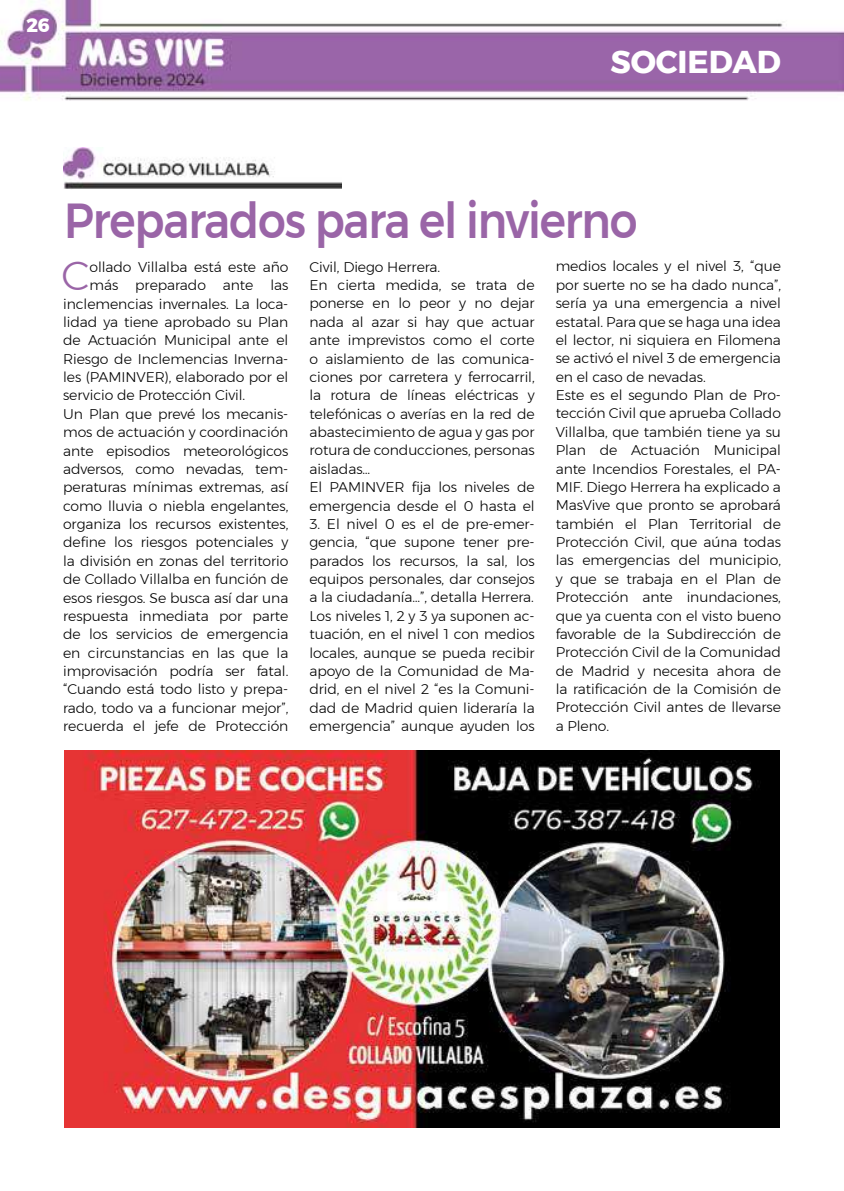
<style>
.page{position:relative;width:844px;height:1191px;background:#fff}
.page>*{position:absolute;margin:0;border:0;box-sizing:border-box;transform-origin:0 0}
.t1{font:500 49px "Montserrat";letter-spacing:-.025em;color:#9a65a7;scale:.9 1}
.t2{font:300 40.25px "Montserrat";color:#9a65a7}
.t3{font:700 31.5px "Montserrat";color:#fff}
.t4{font:800 19.07px "Montserrat";color:#fff}
.t5{font:300 14px/18.4px "Montserrat";letter-spacing:-.005em;color:#000}
</style>
<div class="page">
<img style="left:63px;top:147px;width:279px;height:42px">
<img style="left:0;top:0;width:843px;height:101px">
<img style="left:64px;top:750px;width:715px;height:378px">
<h3 class="t4" style="left:26px;top:10px;width:25px">26</h3>
<h3 class="t3" style="left:610px;top:36px;width:172px">SOCIEDAD</h3>
<h1 class="t1" style="left:64px;top:182px;width:638px">Preparados para el invierno</h1>
<h2 class="t2" style="left:61px;top:246px;width:30px">C</h2>
<p class="t5" style="left:89px;top:257px;width:200px">ollado Villalba está este año</p>
<p class="t5" style="left:555px;top:257px;width:227px">medios locales y el nivel 3, “que por suerte no se ha dado nunca”, sería ya una emergencia a nivel estatal. Para que se haga una idea el lector, ni siquiera en Filomena se activó el nivel 3 de emergencia en el caso de nevadas.<br>Este es el segundo Plan de Pro&shy;tección Civil que aprueba Collado<br>Villalba, que también tiene ya su<br>Plan de Actuación Municipal ante Incendios Forestales, el PA-<br>MIF. Diego Herrera ha explicado a<br>MasVive que pronto se aprobará también el Plan Territorial de<br>Protección Civil, que aúna todas las emergencias del municipio, y que se trabaja en el Plan de<br>Protección ante inundaciones, que ya cuenta con el visto bueno favorable de la Subdirección de<br>Protección Civil de la Comunidad de Madrid y necesita ahora de la ratificación de la Comisión de<br>Protección Civil antes de llevarse a Pleno.</p>
<p class="t5" style="left:309px;top:257px;width:227px">Civil, Diego Herrera.<br>En cierta medida, se trata de ponerse en lo peor y no dejar nada al azar si hay que actuar ante imprevistos como el corte o aislamiento de las comunica&shy;ciones por carretera y ferrocarril, la rotura de líneas eléctricas y telefónicas o averías en la red de abastecimiento de agua y gas por rotura de conducciones, personas aisladas…<br>El PAMINVER fija los niveles de emergencia desde el 0 hasta el</p>
<p class="t5" style="left:309px;top:514px;width:227px;text-align:justify">3. El nivel 0 es el de pre-emer&shy;gencia, “que supone tener pre&shy;parados los recursos, la sal, los equipos personales, dar consejos a la ciudadanía…”, detalla Herrera.<br>Los niveles 1, 2 y 3 ya suponen ac&shy;tuación, en el nivel 1 con medios locales, aunque se pueda recibir apoyo de la Comunidad de Ma&shy;drid, en el nivel 2 “es la Comuni&shy;dad de Madrid quien lideraría la emergencia” aunque ayuden los</p>
<p class="t5" style="left:89px;top:276px;width:200px">más preparado ante las</p>
<p class="t5" style="left:63px;top:294px;width:227px">inclemencias invernales. La loca-</p>
<p class="t5" style="left:63px;top:312px;width:227px">lidad ya tiene aprobado su Plan</p>
<p class="t5" style="left:63px;top:331px;width:227px">de Actuación Municipal ante el</p>
<p class="t5" style="left:63px;top:349px;width:227px">Riesgo de Inclemencias Inverna-</p>
<p class="t5" style="left:63px;top:368px;width:227px">les (PAMINVER), elaborado por el</p>
<p class="t5" style="left:63px;top:386px;width:184px">servicio de Protección Civil.</p>
<p class="t5" style="left:63px;top:404px;width:227px">Un Plan que prevé los mecanis-</p>
<p class="t5" style="left:63px;top:423px;width:227px">mos de actuación y coordinación</p>
<p class="t5" style="left:63px;top:441px;width:227px">ante episodios meteorológicos</p>
<p class="t5" style="left:63px;top:459px;width:227px">adversos, como nevadas, tem-</p>
<p class="t5" style="left:63px;top:478px;width:227px">peraturas mínimas extremas, así</p>
<p class="t5" style="left:63px;top:496px;width:227px">como lluvia o niebla engelantes,</p>
<p class="t5" style="left:63px;top:515px;width:227px">organiza los recursos existentes,</p>
<p class="t5" style="left:63px;top:533px;width:227px">define los riesgos potenciales y</p>
<p class="t5" style="left:63px;top:551px;width:227px">la división en zonas del territorio</p>
<p class="t5" style="left:63px;top:570px;width:227px">de Collado Villalba en función de</p>
<p class="t5" style="left:63px;top:588px;width:227px">esos riesgos. Se busca así dar una</p>
<p class="t5" style="left:63px;top:606px;width:227px">respuesta inmediata por parte</p>
<p class="t5" style="left:63px;top:625px;width:227px">de los servicios de emergencia</p>
<p class="t5" style="left:63px;top:643px;width:227px">en circunstancias en las que la</p>
<p class="t5" style="left:63px;top:661px;width:227px">improvisación podría ser fatal.</p>
<p class="t5" style="left:63px;top:680px;width:227px">“Cuando está todo listo y prepa-</p>
<p class="t5" style="left:63px;top:698px;width:227px">rado, todo va a funcionar mejor”,</p>
<p class="t5" style="left:63px;top:717px;width:227px">recuerda el jefe de Protección</p>
</div>
